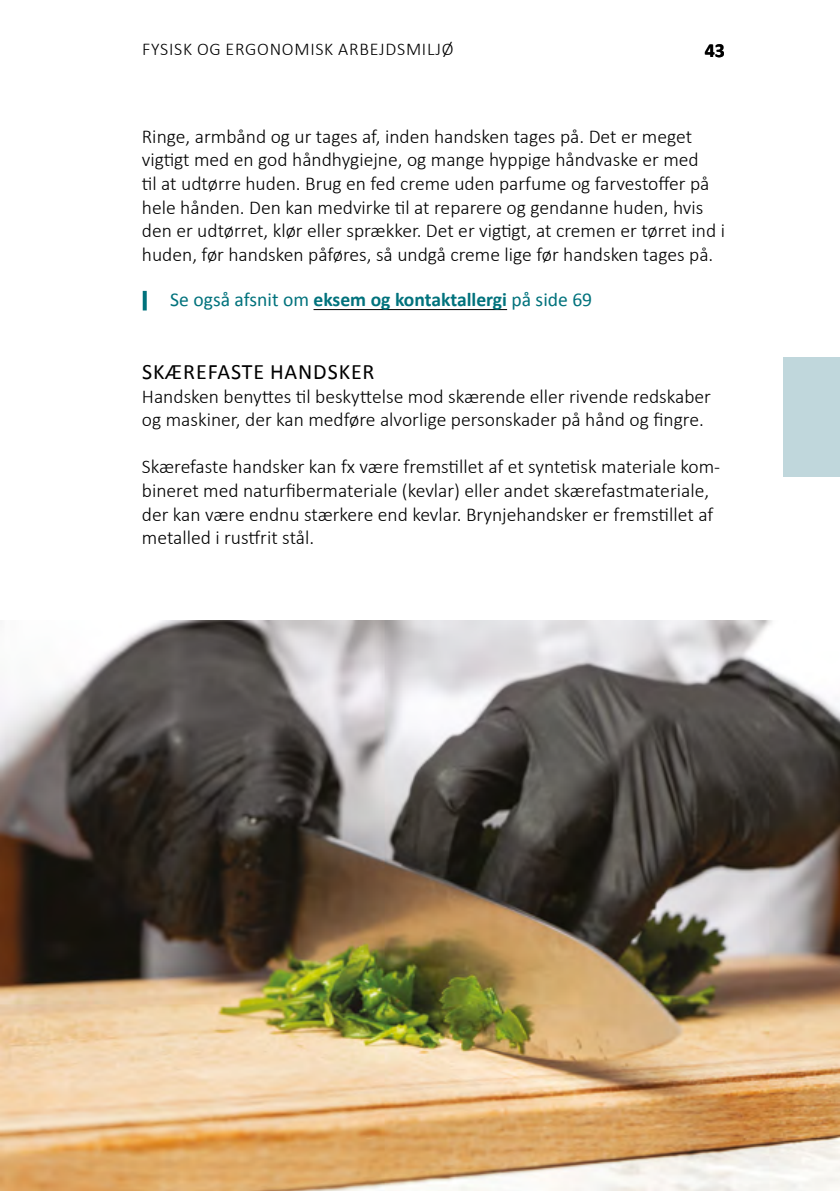
<style>
.page{position:relative;width:840px;height:1191px;background:#fff}
.page>*{position:absolute;margin:0;border:0;box-sizing:border-box;transform-origin:0 0}
.t1{font:22px "Calibri";letter-spacing:.04em;color:#000}
.t2{font:700 20px "Calibri";color:#000}
.t3{font:300 19.6px/23.6px "Calibri";color:#000}
.t4{font:19.6px "Calibri";color:#00727c}
.t5{font:300 18px "Calibri";letter-spacing:.04em;color:#000}
.s1{font-weight:700}
</style>
<div class="page">
<div style="left:782px;top:357px;width:57px;height:119px;background:#c0d7dc"></div>
<svg style="left:143px;top:291px;width:4px;height:19px"></svg>
<hr style="left:313px;top:309px;width:194px;height:1px;background:#000">
<img style="left:0;top:620px;width:839px;height:571px">
<p class="t5" style="left:142px;top:38px;width:313px">FYSISK OG ERGONOMISK ARBEJDSMILJØ</p>
<p class="t2" style="left:704px;top:37px;width:22px">43</p>
<p class="t3" style="left:142px;top:124px;width:584px">Ringe, armbånd og ur tages af, inden handsken tages på. Det er meget vigtigt med en god håndhygiejne, og mange hyppige håndvaske er med<br>til at udtørre huden. Brug en fed creme uden parfume og farvestoffer på hele hånden. Den kan medvirke til at reparere og gendanne huden, hvis den er udtørret, klør eller sprækker. Det er vigtigt, at cremen er tørret ind i huden, før handsken påføres, så undgå creme lige før handsken tages på.</p>
<p class="t4" style="left:170px;top:287px;width:423px">Se også afsnit om <span class="s1">eksem og kontaktallergi</span> på side 69</p>
<p class="t1" style="left:142px;top:358px;width:233px">SKÆREFASTE HANDSKER</p>
<p class="t3" style="left:142px;top:383px;width:570px">Handsken benyttes til beskyttelse mod skærende eller rivende redskaber og maskiner, der kan medføre alvorlige personskader på hånd og fingre.</p>
<p class="t3" style="left:142px;top:454px;width:579px">Skærefaste handsker kan fx være fremstillet af et syntetisk materiale kom&shy;bineret med naturfibermateriale (kevlar) eller andet skærefastmateriale, der kan være endnu stærkere end kevlar. Brynjehandsker er fremstillet af metalled i rustfrit stål.</p>
</div>
